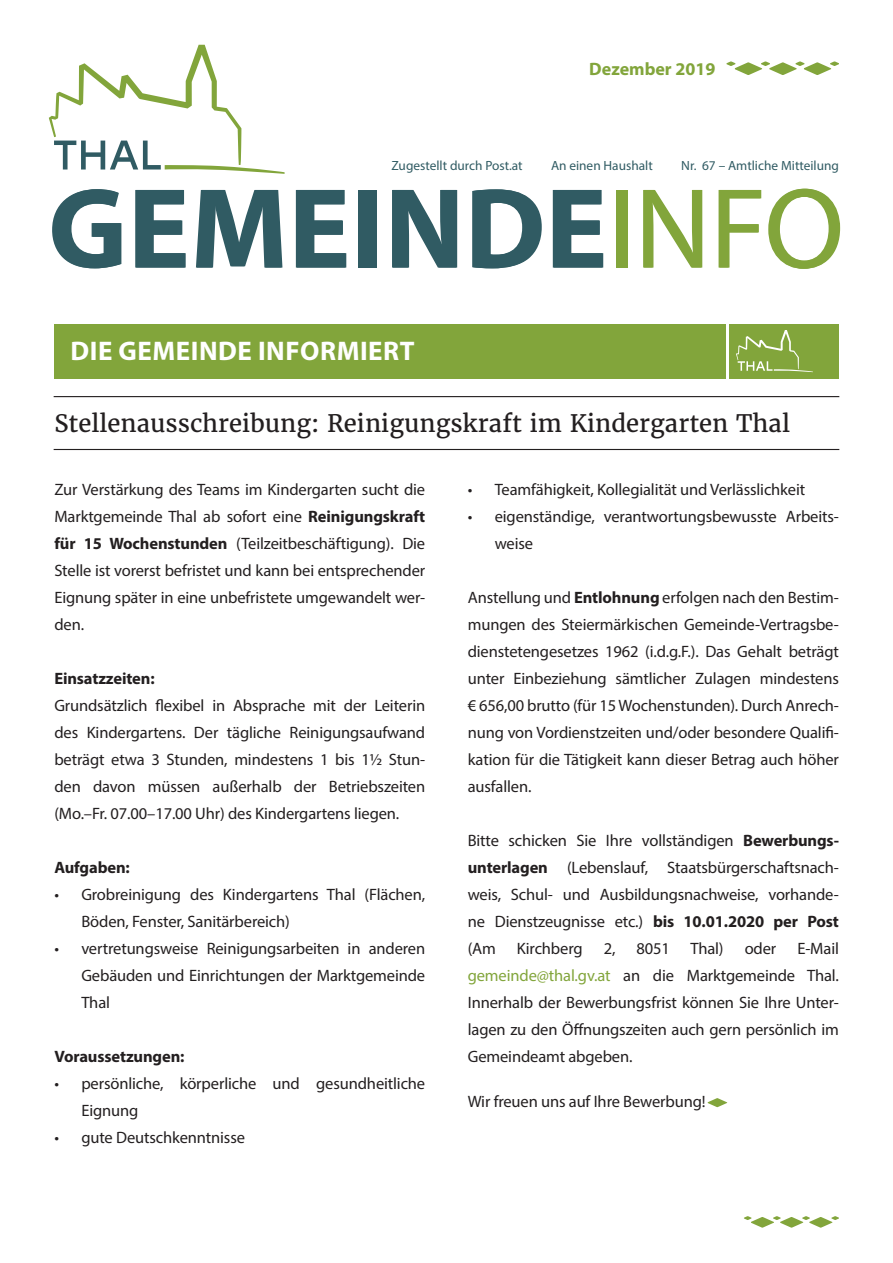
<style>
.page{position:relative;width:893px;height:1263px;background:#fff}
.page>*{position:absolute;margin:0;border:0;box-sizing:border-box;transform-origin:0 0}
.t1{font:700 115.05px "Myriad Pro";letter-spacing:.005em;color:#305b63}
.t2{font:700 27px "Myriad Pro";letter-spacing:.02em;color:#fff}
.t3{font:24px "Merriweather";color:#231f20}
.t4{font:700 18px "Myriad Pro";color:#82a53b}
.t5{font:16.5px/27px "Myriad Pro";letter-spacing:-.01em;color:#231f20;text-align:justify}
.t6{font:700 16.5px "Myriad Pro";letter-spacing:-.01em;color:#231f20}
.t7{font:13.35px "Myriad Pro";color:#305b63}
.s1{font-weight:400;color:#82a53b}
.s2{font-weight:700}
.s3{color:#82a53b}
</style>
<div class="page">
<svg style="left:744px;top:1216px;width:95px;height:11px"></svg>
<svg style="left:49px;top:45px;width:236px;height:129px"></svg>
<svg style="left:726px;top:62px;width:113px;height:13px"></svg>
<div style="left:54px;top:324px;width:672px;height:54px;background:#82a53b"></div>
<div style="left:729px;top:324px;width:110px;height:54px;background:#82a53b"></div>
<svg style="left:736px;top:330px;width:77px;height:42px"></svg>
<svg style="left:708px;top:1098px;width:19px;height:9px"></svg>
<hr style="left:54px;top:449px;width:785px;height:1px;background:#231f20">
<hr style="left:54px;top:396px;width:785px;height:1px;background:#231f20">
<p class="t4" style="left:589px;top:57px;width:128px">Dezember 2019</p>
<p class="t7" style="left:391px;top:157px;width:133px">Zugestellt durch Post.at</p>
<p class="t7" style="left:551px;top:157px;width:103px">An einen Haushalt</p>
<p class="t7" style="left:681px;top:157px;width:159px">Nr. 67 – Amtliche Mitteilung</p>
<h1 class="t1" style="left:48px;top:154px;width:798px">GEMEINDE<span class="s1">INFO</span></h1>
<h2 class="t2" style="left:71px;top:333px;width:345px">DIE GEMEINDE INFORMIERT</h2>
<h2 class="t2" style="left:257px;top:333px;width:178px">THAL SUCH ...</h2>
<h3 class="t3" style="left:54px;top:408px;width:737px">Stellenausschreibung: Reinigungskraft im Kindergarten Thal</h3>
<p class="t5" style="left:54px;top:476px;width:372px">Zur Verstärkung des Teams im Kindergarten sucht die Marktgemeinde Thal ab sofort eine <span class="s2">Reinigungskraft für 15 Wochenstunden</span> (Teilzeitbeschäftigung). Die Stelle ist vorerst befristet und kann bei entsprechender Eignung später in eine unbefristete umgewandelt wer&shy;den.</p>
<p class="t6" style="left:54px;top:668px;width:102px">Einsatzzeiten:</p>
<p class="t5" style="left:54px;top:692px;width:372px">Grundsätzlich flexibel in Absprache mit der Leiterin des Kindergartens. Der tägliche Reinigungsaufwand beträgt etwa 3 Stunden, mindestens 1 bis 1½ Stun&shy;den davon müssen außerhalb der Betriebszeiten (Mo.–Fr. 07.00–17.00 Uhr) des Kindergartens liegen.</p>
<p class="t6" style="left:54px;top:857px;width:77px">Aufgaben:</p>
<p class="t5" style="left:81px;top:881px;width:345px;text-indent:-27px">• Grobreinigung des Kindergartens Thal (Flächen,<br>Böden, Fenster, Sanitärbereich)</p>
<p class="t5" style="left:81px;top:935px;width:345px;text-indent:-27px">• vertretungsweise Reinigungsarbeiten in anderen Gebäuden und Einrichtungen der Marktgemeinde Thal</p>
<p class="t6" style="left:54px;top:1046px;width:132px">Voraussetzungen:</p>
<p class="t5" style="left:81px;top:1070px;width:345px;text-indent:-27px">• persönliche, körperliche und gesundheitliche<br>Eignung</p>
<p class="t5" style="left:54px;top:1124px;width:192px">• gute Deutschkenntnisse</p>
<p class="t5" style="left:468px;top:476px;width:339px">• Teamfähigkeit, Kollegialität und Verlässlichkeit</p>
<p class="t5" style="left:495px;top:503px;width:346px;text-indent:-27px">• eigenständige, verantwortungsbewusste Arbeits&shy;weise</p>
<p class="t5" style="left:468px;top:584px;width:373px">Anstellung und <span class="s2">Entlohnung</span> erfolgen nach den Bestim&shy;mungen des Steiermärkischen Gemeinde-Vertragsbe&shy;dienstetengesetzes 1962 (i.d.g.F.). Das Gehalt beträgt unter Einbeziehung sämtlicher Zulagen mindestens € 656,00 brutto (für 15 Wochenstunden). Durch Anrech&shy;nung von Vordienstzeiten und/oder besondere Qualifi&shy;kation für die Tätigkeit kann dieser Betrag auch höher ausfallen.</p>
<p class="t5" style="left:468px;top:827px;width:373px">Bitte schicken Sie Ihre vollständigen <span class="s2">Bewerbungs&shy;unterlagen</span> (Lebenslauf, Staatsbürgerschaftsnach&shy;weis, Schul- und Ausbildungsnachweise, vorhande&shy;ne Dienstzeugnisse etc.) <span class="s2">bis 10.01.2020 per Post </span>(Am</p>
<p class="t5" style="left:468px;top:935px;width:373px;text-indent:330px">E-Mail <span class="s3">gemeinde@thal.gv.at</span> an die Marktgemeinde Thal.<br>Innerhalb der Bewerbungsfrist können Sie Ihre Unter&shy;lagen zu den Öffnungszeiten auch gern persönlich im Gemeindeamt abgeben.</p>
<p class="t5" style="left:468px;top:1088px;width:239px">Wir freuen uns auf Ihre Bewerbung!</p>
<p class="t5" style="left:517px;top:935px;width:67px">Kirchberg</p>
<p class="t5" style="left:604px;top:935px;width:13px">2,</p>
<p class="t5" style="left:637px;top:935px;width:89px">8051 Thal)</p>
<p class="t5" style="left:745px;top:935px;width:33px">oder</p>
</div>
